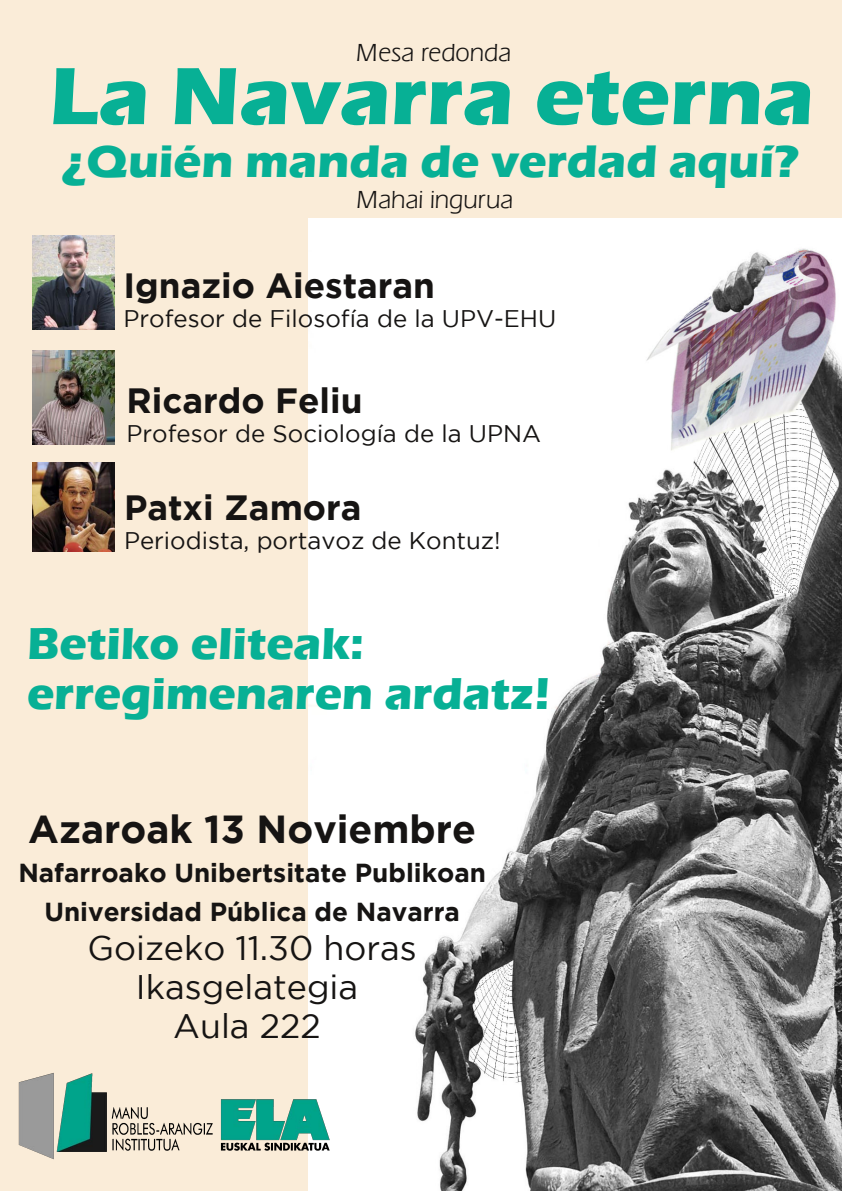
<style>
.page{position:relative;width:842px;height:1191px;background:#faecd8}
.page>*{position:absolute;margin:0;border:0;box-sizing:border-box;transform-origin:0 0}
.t1{font:700 84px "Eras ITC";color:#07b095}
.t2{font:700 47px "Eras ITC";color:#07b095}
.t3{font:700 46px/50px "Eras ITC";color:#07b095}
.t4{font:700 39px "Gotham";color:#161413}
.t5{font:700 35px "Gotham";color:#161413}
.t6{font:34px/39px "Gotham";color:#161413;text-align:center}
.t7{font:700 26px/39px "Gotham";color:#161413;text-align:center}
.t8{font:26px "Eras IT Cby BT";color:#161413}
.t9{font:24px "Gotham";color:#161413}
</style>
<div class="page">
<img style="left:309px;top:219px;width:533px;height:972px">
<img style="left:220px;top:1096px;width:112px;height:57px">
<img style="left:32px;top:236px;width:83px;height:93px">
<img style="left:32px;top:463px;width:83px;height:88px">
<img style="left:32px;top:351px;width:83px;height:94px">
<img style="left:18px;top:1072px;width:195px;height:88px">
<p class="t8" style="left:356px;top:37px;width:157px">Mesa redonda</p>
<h1 class="t1" style="left:50px;top:46px;width:766px">La Navarra eterna</h1>
<h2 class="t2" style="left:62px;top:133px;width:738px">¿Quién manda de verdad aquí?</h2>
<p class="t8" style="left:356px;top:184px;width:159px">Mahai ingurua</p>
<h3 class="t5" style="left:124px;top:272px;width:313px">Ignazio Aiestaran</h3>
<p class="t9" style="left:124px;top:309px;width:434px">Profesor de Filosofía de la UPV-EHU</p>
<h3 class="t5" style="left:126px;top:387px;width:237px">Ricardo Feliu</h3>
<p class="t9" style="left:126px;top:424px;width:416px">Profesor de Sociología de la UPNA</p>
<h3 class="t5" style="left:124px;top:494px;width:239px">Patxi Zamora</h3>
<p class="t9" style="left:124px;top:531px;width:378px">Periodista, portavoz de Kontuz!</p>
<h3 class="t3" style="left:27px;top:618px;width:525px">Betiko eliteak: erregimenaren ardatz!</h3>
<h3 class="t4" style="left:28px;top:814px;width:449px">Azaroak 13 Noviembre</h3>
<p class="t7" style="left:18px;top:855px;width:469px">Nafarroako Unibertsitate Publikoan<br>Universidad Pública de Navarra</p>
<h3 class="t6" style="left:87px;top:931px;width:331px">Goizeko 11.30 horas<br>Ikasgelategia<br>Aula 222</h3>
</div>
